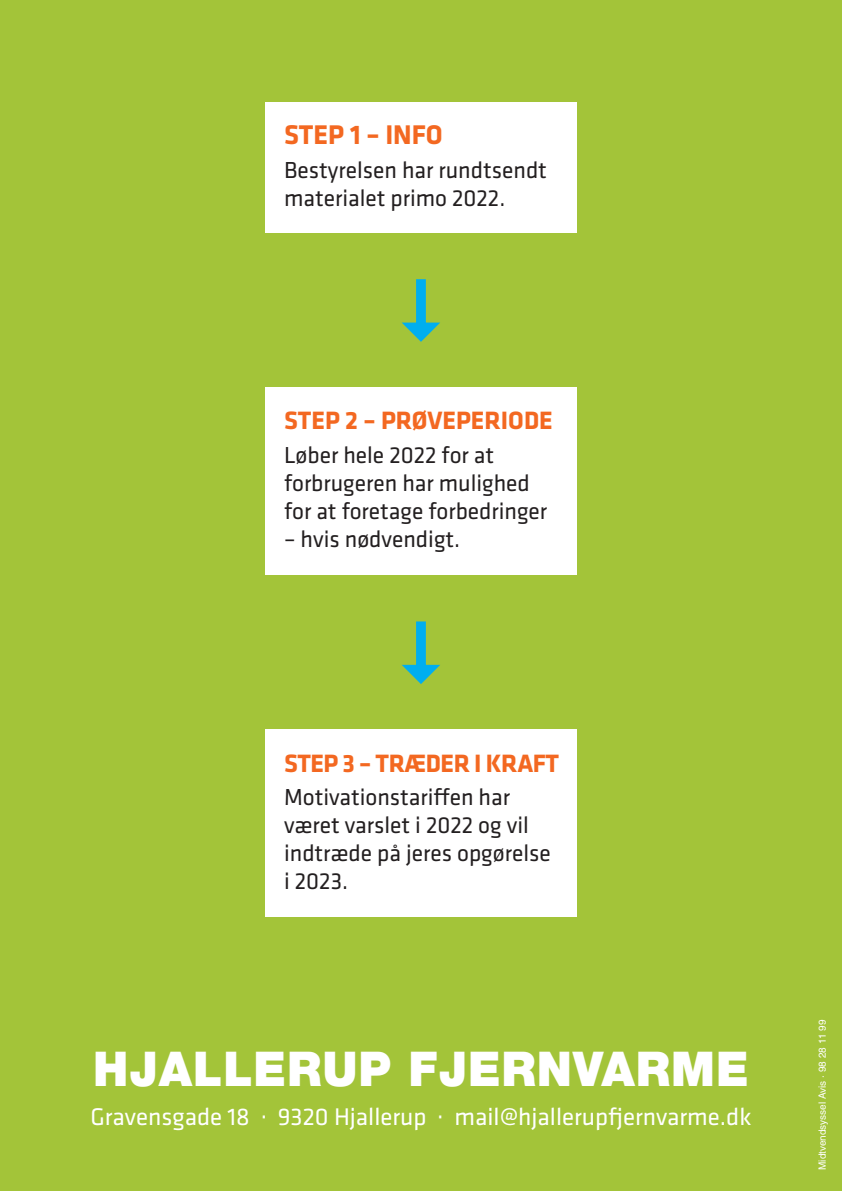
<style>
.page{position:relative;width:842px;height:1191px;background:#a3c439}
.page>*{position:absolute;margin:0;border:0;box-sizing:border-box;transform-origin:0 0}
.t1{font:900 48px "Helvetica Neue";letter-spacing:.02em;color:#fff}
.t2{font:700 28px "Klavika";color:#f36821}
.t3{font:700 26px "Klavika";letter-spacing:-.005em;color:#f36821}
.t4{font:25px "Klavika";color:#fff}
.t5{font:24px/28px "Klavika";color:#231f20}
.t6{font:10px "Helvetica";color:#fff}
</style>
<div class="page">
<div style="left:265px;top:102px;width:312px;height:130px;background:#fff"></div>
<div style="left:265px;top:387px;width:312px;height:187px;background:#fff"></div>
<div style="left:265px;top:729px;width:312px;height:187px;background:#fff"></div>
<p class="t2" style="left:284px;top:120px;width:160px">STEP 1 – INFO</p>
<p class="t5" style="left:284px;top:156px;width:264px">Bestyrelsen har rundtsendt materialet primo 2022.</p>
<p class="t3" style="left:284px;top:406px;width:270px">STEP 2 – PRØVEPERIODE</p>
<p class="t5" style="left:284px;top:441px;width:265px">Løber hele 2022 for at forbrugeren har mulighed for at foretage forbedringer</p>
<p class="t5" style="left:284px;top:525px;width:178px">– hvis nødvendigt.</p>
<p class="t3" style="left:284px;top:749px;width:276px">STEP 3 – TRÆDER I KRAFT</p>
<p class="t5" style="left:284px;top:783px;width:268px">Motivationstariffen har været varslet i 2022 og vil indtræde på jeres opgørelse i 2023.</p>
<h1 class="t1" style="left:93px;top:1040px;width:657px">HJALLERUP FJERNVARME</h1>
<p class="t4" style="left:91px;top:1103px;width:662px">Gravensgade 18 · 9320 Hjallerup · mail@hjallerupfjernvarme.dk</p>
<p class="t6" style="left:817px;top:1170px;width:152px;rotate:-90deg">Midtvendsyssel Avis · 98 28 11 99</p>
</div>
